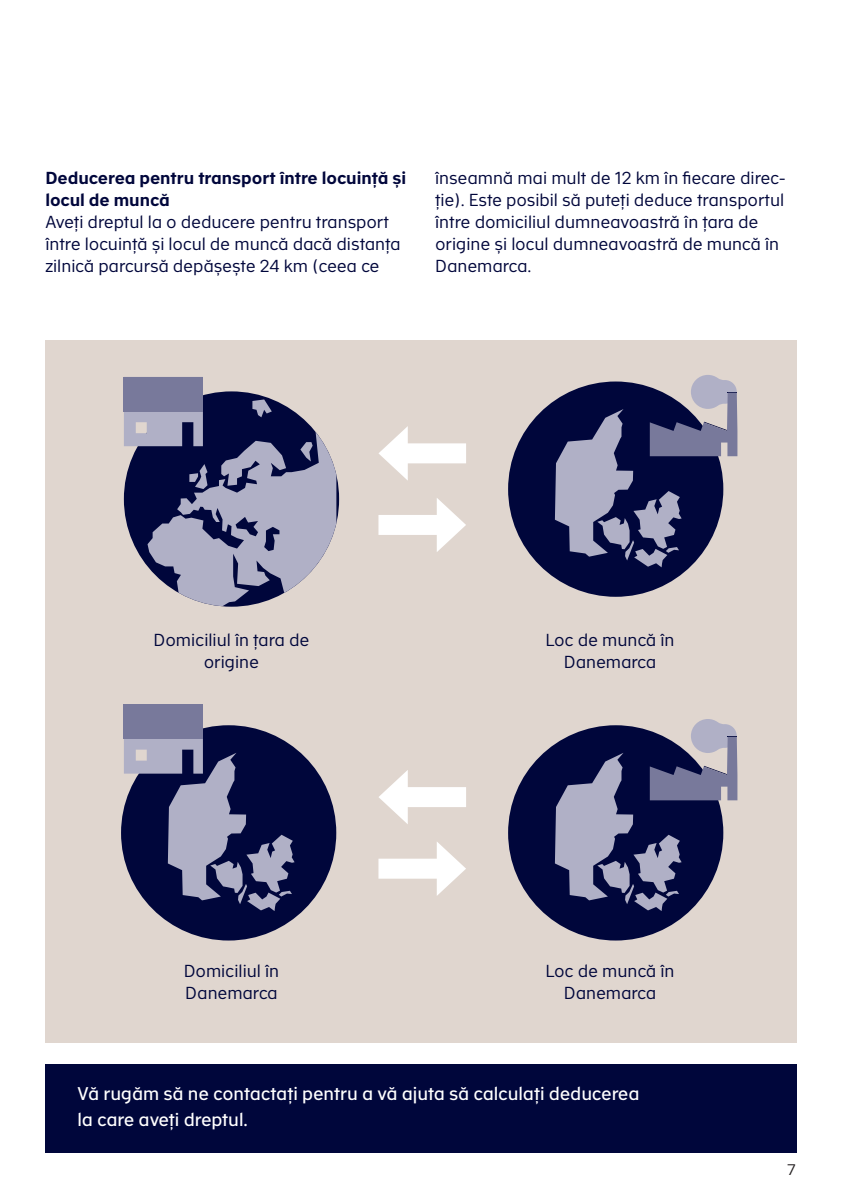
<style>
.page{position:relative;width:842px;height:1191px;background:#fff}
.page>*{position:absolute;margin:0;border:0;box-sizing:border-box;transform-origin:0 0}
.Brød{font:500 18px "Academy Sans";letter-spacing:-.01em;color:#fff}
.Mellemrubrik_8_5_11{font:17px/22px "Academy Sans";letter-spacing:-.01em;color:#00063b}
.Brød_8_5_11{font:17px/22px "Academy Sans";letter-spacing:-.01em;color:#00063b;text-align:center}
.Mellemrubrik_8_5_11-2{font:700 17px/22px "Academy Sans";letter-spacing:-.005em;color:#00063b}
.t1{font:15px "Academy Sans";color:#231f20}
</style>
<div class="page">
<div style="left:45px;top:1064px;width:752px;height:88px;background:#00063b"></div>
<div style="left:45px;top:340px;width:752px;height:702px;background:#e0d6cf"></div>
<div style="left:121px;top:725px;width:215px;height:215px;background:#00063b;border-radius:50%"></div>
<div style="left:508px;top:725px;width:215px;height:215px;background:#00063b;border-radius:50%"></div>
<div style="left:508px;top:381px;width:215px;height:216px;background:#00063b;border-radius:50%"></div>
<svg style="left:124px;top:391px;width:212px;height:215px"></svg>
<div style="left:124px;top:376px;width:79px;height:35px;background:#78799b"></div>
<svg style="left:124px;top:725px;width:171px;height:186px"></svg>
<div style="left:124px;top:704px;width:79px;height:35px;background:#78799b"></div>
<svg style="left:555px;top:375px;width:182px;height:192px"></svg>
<svg style="left:555px;top:719px;width:182px;height:192px"></svg>
<div style="left:396px;top:443px;width:70px;height:20px;background:#fff"></div>
<svg style="left:378px;top:426px;width:30px;height:54px"></svg>
<div style="left:378px;top:515px;width:70px;height:20px;background:#fff"></div>
<svg style="left:437px;top:498px;width:29px;height:54px"></svg>
<div style="left:396px;top:787px;width:70px;height:20px;background:#fff"></div>
<svg style="left:379px;top:770px;width:29px;height:54px"></svg>
<div style="left:378px;top:858px;width:70px;height:20px;background:#fff"></div>
<svg style="left:437px;top:842px;width:29px;height:54px"></svg>
<p class="Mellemrubrik_8_5_11-2" style="left:45px;top:166px;width:362px">Deducerea pentru transport între locuință și locul de muncă</p>
<p class="Mellemrubrik_8_5_11" style="left:45px;top:210px;width:357px">Aveți dreptul la o deducere pentru transport între locuință și locul de muncă dacă distanța zilnică parcursă depășește 24 km (ceea ce</p>
<p class="Mellemrubrik_8_5_11" style="left:435px;top:166px;width:352px">înseamnă mai mult de 12 km în fiecare direc&shy;ție). Este posibil să puteți deduce transportul între domiciliul dumneavoastră în țara de origine și locul dumneavoastră de muncă în Danemarca.</p>
<p class="Brød_8_5_11" style="left:154px;top:628px;width:157px">Domiciliul în țara de origine</p>
<p class="Brød_8_5_11" style="left:184px;top:958px;width:97px;text-align:left">Domiciliul în<br>Danemarca</p>
<p class="Brød_8_5_11" style="left:545px;top:628px;width:131px">Loc de muncă în<br>Danemarca</p>
<p class="Brød_8_5_11" style="left:545px;top:958px;width:131px">Loc de muncă în<br>Danemarca</p>
<p class="Brød" style="left:77px;top:1081px;width:564px">Vă rugăm să ne contactați pentru a vă ajuta să calculați deducerea</p>
<p class="Brød" style="left:77px;top:1107px;width:172px">la care aveți dreptul.</p>
<p class="t1" style="left:787px;top:1158px;width:11px">7</p>
</div>
